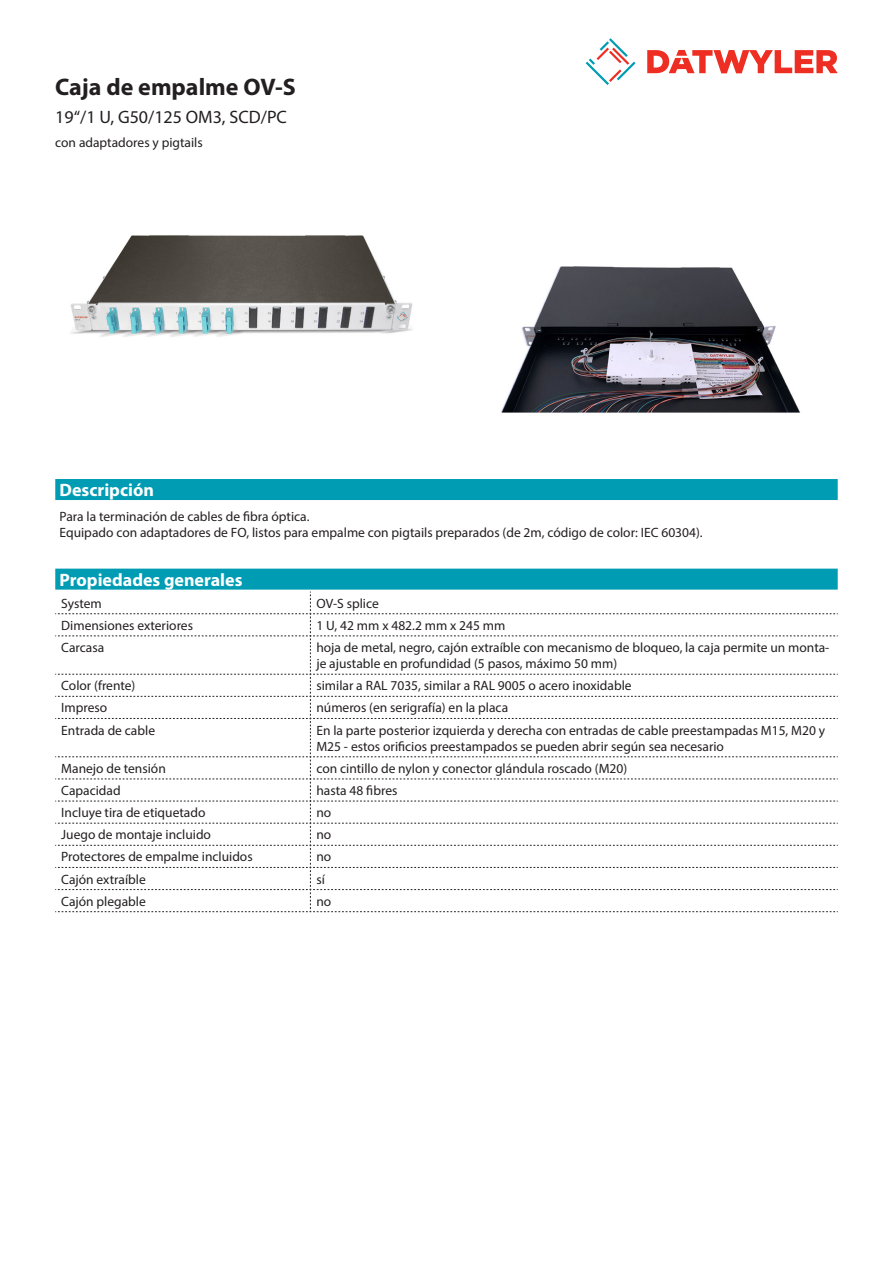
<style>
.page{position:relative;width:893px;height:1263px;background:#fff}
.page>*{position:absolute;margin:0;border:0;box-sizing:border-box;transform-origin:0 0}
.Product_Head{font:700 24px "Myriad Pro";color:#231f20}
.Standard_Head_Proper{font:700 18px "Myriad Pro";color:#fff}
.SubHead{font:18px "Myriad Pro";color:#231f20}
.myriad_light_propert{font:13.5px/16.2px "Myriad Pro";color:#231f20}
.Standard_text{font:13.5px/16.2px "Myriad Pro";color:#231f20}
</style>
<div class="page">
<svg style="left:586px;top:38px;width:49px;height:47px"></svg>
<svg style="left:647px;top:50px;width:191px;height:23px"></svg>
<img style="left:70px;top:235px;width:342px;height:102px">
<img style="left:501px;top:266px;width:299px;height:147px">
<div style="left:55px;top:479px;width:783px;height:21px;background:#009cb3"></div>
<div style="left:55px;top:569px;width:783px;height:21px;background:#009cb3"></div>
<svg style="left:55px;top:592px;width:783px;height:320px"></svg>
<p class="Product_Head" style="left:55px;top:71px;width:242px">Caja de empalme OV-S</p>
<p class="SubHead" style="left:55px;top:105px;width:233px">19‘‘/1 U, G50/125 OM3, SCD/PC</p>
<p class="Standard_text" style="left:55px;top:134px;width:149px">con adaptadores y pigtails</p>
<p class="Standard_Head_Proper" style="left:60px;top:478px;width:96px">Descripción</p>
<p class="Standard_text" style="left:60px;top:508px;width:645px">Para la terminación de cables de fibra óptica.<br>Equipado con adaptadores de FO, listos para empalme con pigtails preparados (de 2m, código de color: IEC 60304).</p>
<p class="Standard_Head_Proper" style="left:60px;top:568px;width:184px">Propiedades generales</p>
<p class="myriad_light_propert" style="left:61px;top:595px;width:42px">System</p>
<p class="myriad_light_propert" style="left:316px;top:595px;width:64px">OV-S splice</p>
<p class="myriad_light_propert" style="left:61px;top:617px;width:133px">Dimensiones exteriores</p>
<p class="myriad_light_propert" style="left:316px;top:617px;width:191px">1 U, 42 mm x 482.2 mm x 245 mm</p>
<p class="myriad_light_propert" style="left:61px;top:639px;width:44px">Carcasa</p>
<p class="myriad_light_propert" style="left:316px;top:639px;width:514px">hoja de metal, negro, cajón extraíble con mecanismo de bloqueo, la caja permite un monta&shy;je ajustable en profundidad (5 pasos, máximo 50 mm)</p>
<p class="myriad_light_propert" style="left:61px;top:677px;width:76px">Color (frente)</p>
<p class="myriad_light_propert" style="left:316px;top:677px;width:317px">similar a RAL 7035, similar a RAL 9005 o acero inoxidable</p>
<p class="myriad_light_propert" style="left:61px;top:700px;width:48px">Impreso</p>
<p class="myriad_light_propert" style="left:316px;top:700px;width:193px">números (en serigrafía) en la placa</p>
<p class="myriad_light_propert" style="left:61px;top:722px;width:95px">Entrada de cable</p>
<p class="myriad_light_propert" style="left:316px;top:722px;width:510px">En la parte posterior izquierda y derecha con entradas de cable preestampadas M15, M20 y<br>M25 - estos orificios preestampados se pueden abrir según sea necesario</p>
<p class="myriad_light_propert" style="left:61px;top:760px;width:106px">Manejo de tensión</p>
<p class="myriad_light_propert" style="left:316px;top:760px;width:312px">con cintillo de nylon y conector glándula roscado (M20)</p>
<p class="myriad_light_propert" style="left:61px;top:782px;width:61px">Capacidad</p>
<p class="myriad_light_propert" style="left:316px;top:782px;width:83px">hasta 48 fibres</p>
<p class="myriad_light_propert" style="left:61px;top:804px;width:146px">Incluye tira de etiquetado</p>
<p class="myriad_light_propert" style="left:316px;top:804px;width:16px">no</p>
<p class="myriad_light_propert" style="left:61px;top:826px;width:151px">Juego de montaje incluido</p>
<p class="myriad_light_propert" style="left:316px;top:826px;width:16px">no</p>
<p class="myriad_light_propert" style="left:61px;top:848px;width:193px">Protectores de empalme incluidos</p>
<p class="myriad_light_propert" style="left:316px;top:848px;width:16px">no</p>
<p class="myriad_light_propert" style="left:61px;top:871px;width:86px">Cajón extraíble</p>
<p class="myriad_light_propert" style="left:316px;top:871px;width:10px">sí</p>
<p class="myriad_light_propert" style="left:61px;top:893px;width:86px">Cajón plegable</p>
<p class="myriad_light_propert" style="left:316px;top:893px;width:16px">no</p>
</div>
